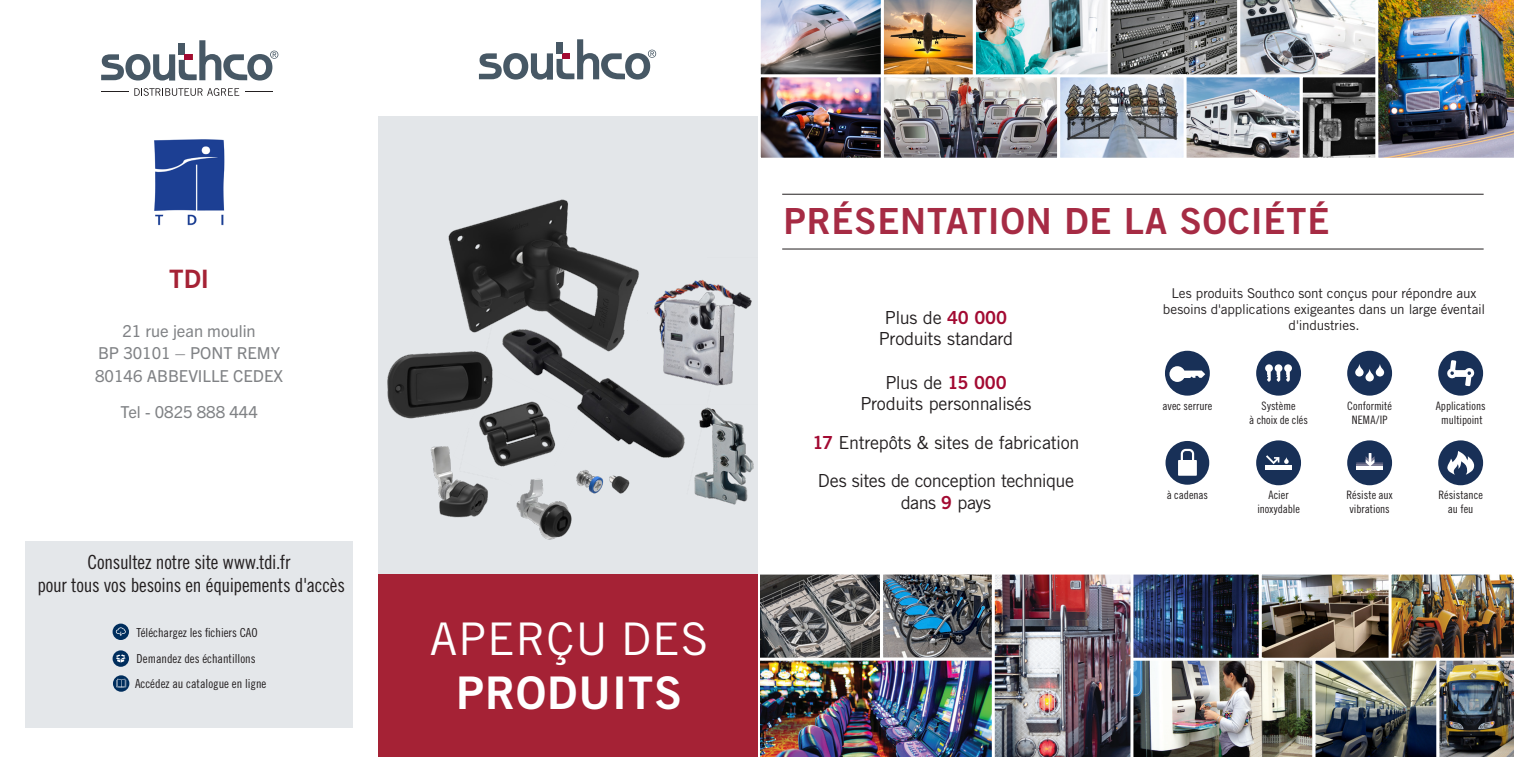
<style>
.page{position:relative;width:1514px;height:757px;background:#fff}
.page>*{position:absolute;margin:0;border:0;box-sizing:border-box;transform-origin:0 0}
.Cover_Title{font:45px "Trade Gothic LT Std";letter-spacing:.025em;color:#fff}
.Cover_Title-2{font:45px "Trade Gothic LT Std Bd 2";letter-spacing:.025em;color:#fff}
.H1_-_Blue_Caps_Title{font:36px "Trade Gothic LT Std Bd 2";letter-spacing:.025em;color:#a62b44}
.t1{font:700 25.5px "Trade Gothic Next LT Pro";color:#a52235}
.t2{font:19.5px/23.4px "Trade Gothic LT Std Cn 18";letter-spacing:-.015em;color:#231f20;text-align:center}
.Body_text{font:18px/21.6px "Trade Gothic LT Std";letter-spacing:-.02em;color:#231f20;text-align:center}
.t3{font:16.5px/22.5px "Trade Gothic Next LT Pro";color:#808285;text-align:center}
.Intro_text{font:13.5px/16.2px "Trade Gothic LT Std";letter-spacing:-.01em;color:#231f20;text-align:center}
.t4{font:12.45px "Trade Gothic LT Std Cn 18";color:#231f20}
._9pt_auto_TG18{font:11.55px/14px "Trade Gothic LT Std Cn 18";color:#231f20;text-align:center}
.s1{font-family:"Trade Gothic LT Std Bd 2";color:#a30a32}
</style>
<div class="page">
<img style="left:760px;top:0;width:754px;height:158px">
<div style="left:378px;top:116px;width:380px;height:641px;background:#e3e6e9"></div>
<div style="left:1165px;top:351px;width:45px;height:45px;background:#183057;border-radius:50%"></div>
<svg style="left:1169px;top:366px;width:36px;height:16px"></svg>
<div style="left:1256px;top:351px;width:45px;height:45px;background:#183057;border-radius:50%"></div>
<svg style="left:1265px;top:364px;width:27px;height:18px"></svg>
<div style="left:1347px;top:351px;width:45px;height:45px;background:#183057;border-radius:50%"></div>
<svg style="left:1355px;top:364px;width:29px;height:17px"></svg>
<div style="left:1438px;top:351px;width:45px;height:45px;background:#183057;border-radius:50%"></div>
<div style="left:1455px;top:370px;width:11px;height:7px;background:#fff"></div>
<svg style="left:1447px;top:360px;width:10px;height:19px"></svg>
<svg style="left:1464px;top:368px;width:10px;height:18px"></svg>
<div style="left:1256px;top:440px;width:45px;height:45px;background:#183057;border-radius:50%"></div>
<svg style="left:1266px;top:455px;width:22px;height:9px"></svg>
<div style="left:1265px;top:465px;width:27px;height:5px;background:#fff"></div>
<div style="left:1347px;top:440px;width:45px;height:45px;background:#183057;border-radius:50%"></div>
<svg style="left:1356px;top:453px;width:27px;height:13px"></svg>
<hr style="left:1356px;top:466px;width:27px;height:4px;background:#fff">
<div style="left:1165px;top:441px;width:44px;height:44px;background:#183057;border-radius:50%"></div>
<div style="left:1181px;top:449px;width:13px;height:17px;border:2px solid #fff;border-radius:4px"></div>
<div style="left:1178px;top:460px;width:19px;height:16px;background:#fff"></div>
<div style="left:1438px;top:440px;width:45px;height:45px;background:#183057;border-radius:50%"></div>
<svg style="left:1447px;top:451px;width:27px;height:24px"></svg>
<img style="left:760px;top:574px;width:754px;height:183px">
<img style="left:387px;top:199px;width:367px;height:341px">
<svg style="left:479px;top:39px;width:177px;height:41px"></svg>
<div style="left:378px;top:574px;width:380px;height:183px;background:#a52235"></div>
<hr style="left:782px;top:194px;width:701px;height:1px;background:#231f20">
<hr style="left:782px;top:249px;width:701px;height:1px;background:#231f20">
<svg style="left:101px;top:40px;width:177px;height:41px"></svg>
<div style="left:185px;top:54px;width:7px;height:6px;background:#a30a32"></div>
<svg style="left:101px;top:88px;width:138px;height:8px"></svg>
<img style="left:154px;top:139px;width:71px;height:87px">
<div style="left:25px;top:541px;width:328px;height:187px;background:#e4e7ea"></div>
<div style="left:113px;top:623px;width:16px;height:17px;background:#002e5d;border-radius:50%"></div>
<svg style="left:116px;top:627px;width:10px;height:9px"></svg>
<svg style="left:113px;top:675px;width:16px;height:17px"></svg>
<svg style="left:116px;top:679px;width:10px;height:9px"></svg>
<div style="left:113px;top:650px;width:16px;height:17px;background:#002e5d;border-radius:50%"></div>
<svg style="left:116px;top:654px;width:10px;height:8px"></svg>
<p class="t1" style="left:169px;top:261px;width:41px">TDI</p>
<p class="t3" style="left:95px;top:318px;width:189px">21 rue jean moulin<br>BP 30101 – PONT REMY<br>80146 ABBEVILLE CEDEX</p>
<p class="t3" style="left:120px;top:399px;width:139px">Tel - 0825 888 444</p>
<p class="t2" style="left:37px;top:550px;width:309px">Consultez notre site www.tdi.fr<br>pour tous vos besoins en équipements d'accès</p>
<p class="t4" style="left:137px;top:625px;width:123px">Téléchargez les fichiers CAO</p>
<p class="t4" style="left:137px;top:651px;width:120px">Demandez des échantillons</p>
<p class="t4" style="left:135px;top:676px;width:133px">Accédez au catalogue en ligne</p>
<p class="Cover_Title" style="left:430px;top:612px;width:280px">APERÇU DES</p>
<p class="Cover_Title-2" style="left:456px;top:665px;width:227px">PRODUITS</p>
<p class="H1_-_Blue_Caps_Title" style="left:784px;top:199px;width:547px">PRÉSENTATION DE LA SOCIÉTÉ</p>
<p class="Body_text" style="left:879px;top:306px;width:136px">Plus de <span class="s1">40 000<br></span>Produits standard</p>
<p class="Body_text" style="left:860px;top:371px;width:173px">Plus de <span class="s1">15 000<br></span>Produits personnalisés</p>
<p class="Body_text" style="left:812px;top:431px;width:268px"><span class="s1">17</span> Entrepôts &amp; sites de fabrication</p>
<p class="Body_text" style="left:818px;top:470px;width:258px">Des sites de conception technique dans <span class="s1">9</span> pays</p>
<p class="Intro_text" style="left:1163px;top:285px;width:324px">Les produits Southco sont conçus pour répondre aux besoins d'applications exigeantes dans un large éventail d'industries.</p>
<p class="_9pt_auto_TG18" style="left:1162px;top:399px;width:51px">avec serrure</p>
<p class="_9pt_auto_TG18" style="left:1166px;top:488px;width:43px">à cadenas</p>
<p class="_9pt_auto_TG18" style="left:1249px;top:399px;width:60px">Système<br>à choix de clés</p>
<p class="_9pt_auto_TG18" style="left:1257px;top:488px;width:44px">Acier inoxydable</p>
<p class="_9pt_auto_TG18" style="left:1347px;top:399px;width:46px">Conformité<br>NEMA/IP</p>
<p class="_9pt_auto_TG18" style="left:1346px;top:488px;width:48px;text-align:left">Résiste aux vibrations</p>
<p class="_9pt_auto_TG18" style="left:1435px;top:399px;width:51px">Applications multipoint</p>
<p class="_9pt_auto_TG18" style="left:1438px;top:488px;width:46px">Résistance au feu</p>
</div>
